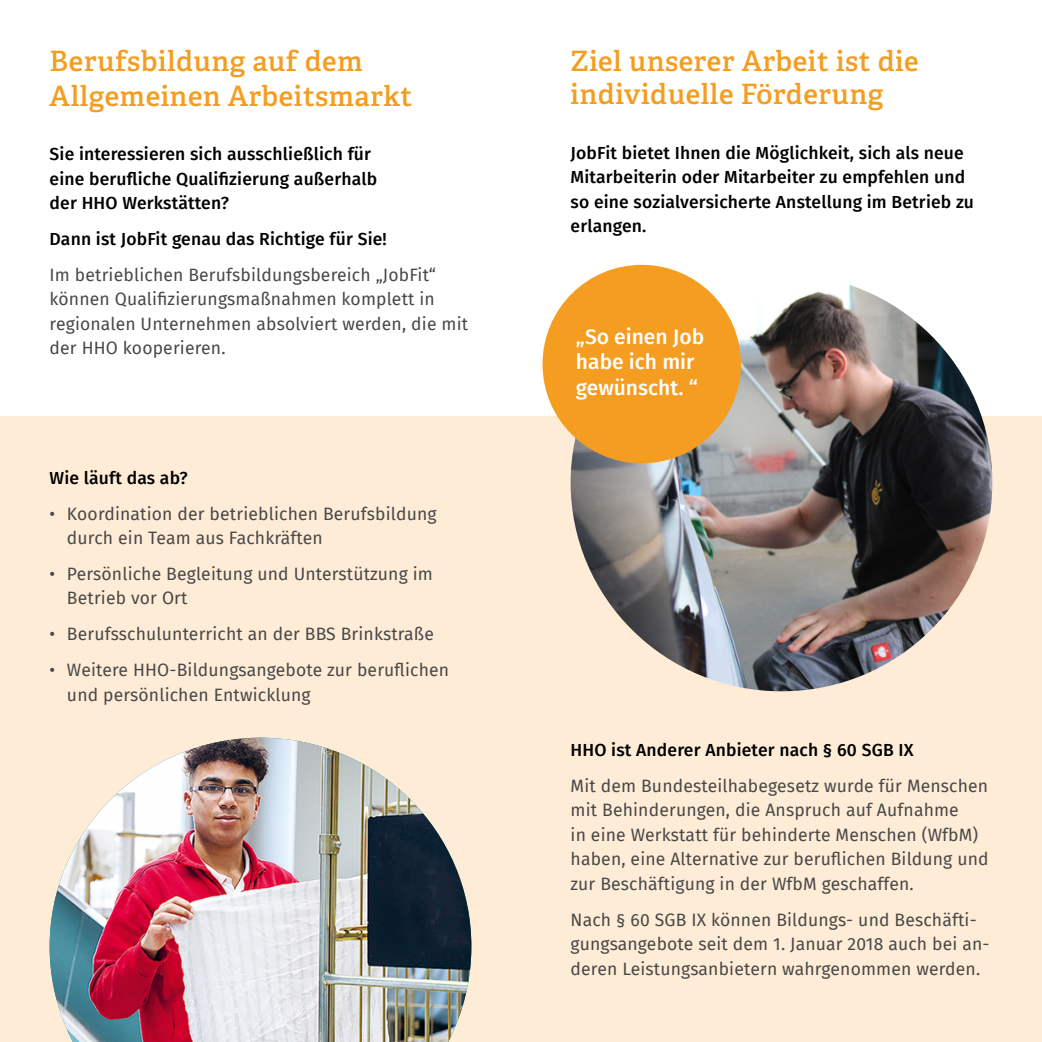
<style>
.page{position:relative;width:1042px;height:1042px;background:#fff}
.page>*{position:absolute;margin:0;border:0;box-sizing:border-box;transform-origin:0 0}
.t1{font:600 28px/35px "Adelle";letter-spacing:.02em;color:#f59d21}
.t2{font:500 21px/25.2px "Fira Sans";color:#fff}
.t3{font:17.5px/24.5px "Fira Sans";letter-spacing:.01em;color:#484847}
.t4{font:500 17.5px/24.5px "Fira Sans";letter-spacing:.01em;color:#000}
</style>
<div class="page">
<div style="left:0;top:417px;width:1042px;height:625px;background:#feecd7"></div>
<img style="left:570px;top:274px;width:422px;height:417px">
<img style="left:50px;top:737px;width:421px;height:305px">
<div style="left:542px;top:265px;width:199px;height:198px;background:#f59d21;border-radius:50%"></div>
<h1 class="t1" style="left:50px;top:44px;width:364px">Berufsbildung auf dem<br>Allgemeinen Arbeitsmarkt</h1>
<p class="t4" style="left:50px;top:141px;width:329px">Sie interessieren sich ausschließlich für eine berufliche Qualifizierung außerhalb der HHO Werkstätten?</p>
<p class="t4" style="left:50px;top:226px;width:339px">Dann ist JobFit genau das Richtige für Sie!</p>
<p class="t3" style="left:50px;top:262px;width:420px">Im betrieblichen Berufsbildungsbereich „JobFit“ können Qualifizierungsmaßnahmen komplett in regionalen Unternehmen absolviert werden, die mit der HHO kooperieren.</p>
<p class="t4" style="left:50px;top:464px;width:140px">Wie läuft das ab?</p>
<p class="t3" style="left:67px;top:501px;width:371px;text-indent:-17px">• Koordination der betrieblichen Berufsbildung durch ein Team aus Fachkräften</p>
<p class="t3" style="left:67px;top:561px;width:367px;text-indent:-17px">• Persönliche Begleitung und Unterstützung im<br>Betrieb vor Ort</p>
<p class="t3" style="left:50px;top:621px;width:386px">• Berufsschulunterricht an der BBS Brinkstraße</p>
<p class="t3" style="left:67px;top:657px;width:384px;text-indent:-17px">• Weitere HHO-Bildungsangebote zur beruflichen und persönlichen Entwicklung</p>
<h1 class="t1" style="left:570px;top:44px;width:349px;line-height:33.6px">Ziel unserer Arbeit ist die individuelle Förderung</h1>
<p class="t4" style="left:570px;top:139px;width:405px">JobFit bietet Ihnen die Möglichkeit, sich als neue Mitarbeiterin oder Mitarbeiter zu empfehlen und so eine sozialversicherte Anstellung im Betrieb zu erlangen.</p>
<p class="t2" style="left:576px;top:323px;width:130px">„So einen Job habe ich mir gewünscht. “</p>
<p class="t4" style="left:570px;top:737px;width:344px">HHO ist Anderer Anbieter nach § 60 SGB IX</p>
<p class="t3" style="left:570px;top:773px;width:419px">Mit dem Bundesteilhabegesetz wurde für Menschen mit Behinderungen, die Anspruch auf Aufnahme<br>in eine Werkstatt für behinderte Menschen (WfbM) haben, eine Alternative zur beruflichen Bildung und zur Beschäftigung in der WfbM geschaffen.</p>
<p class="t3" style="left:570px;top:907px;width:420px">Nach § 60 SGB IX können Bildungs- und Beschäfti&shy;gungsangebote seit dem 1. Januar 2018 auch bei an&shy;deren Leistungsanbietern wahrgenommen werden.</p>
</div>
